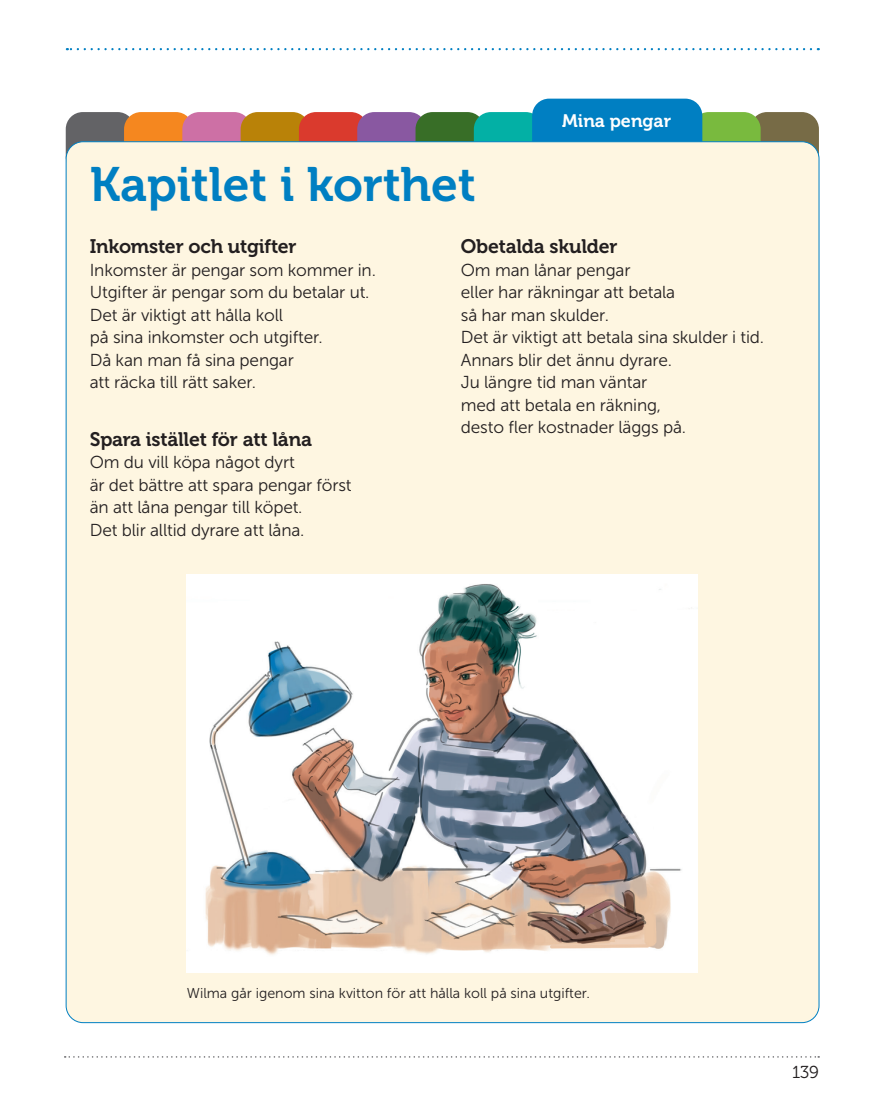
<style>
.page{position:relative;width:894px;height:1108px;background:#fff}
.page>*{position:absolute;margin:0;border:0;box-sizing:border-box;transform-origin:0 0}
.t1{font:48px "Museo 700";color:#007fc2}
.t2{font:19.5px "Museo 700";letter-spacing:-.01em;color:#231f20}
.t3{font:18px "Museo 700";color:#fff}
.t4{font:17.25px/22.5px "Museo Sans 300";letter-spacing:-.01em;color:#231f20}
.t5{font:17.25px "Museo 300";color:#231f20}
.t6{font:14.25px "Museo Sans 300";color:#231f20}
</style>
<div class="page">
<svg style="left:65px;top:1056px;width:754px;height:1px"></svg>
<svg style="left:67px;top:48px;width:743px;height:2px"></svg>
<div style="left:749px;top:112px;width:69px;height:62px;background:#776b46;border-radius:17px"></div>
<div style="left:691px;top:112px;width:69px;height:62px;background:#79ba3e;border-radius:17px"></div>
<div style="left:66px;top:112px;width:69px;height:62px;background:#636366;border-radius:17px"></div>
<div style="left:124px;top:112px;width:69px;height:62px;background:#f5871f;border-radius:17px"></div>
<div style="left:182px;top:112px;width:69px;height:62px;background:#cd70a5;border-radius:17px"></div>
<div style="left:240px;top:112px;width:69px;height:62px;background:#b98208;border-radius:17px"></div>
<div style="left:299px;top:112px;width:69px;height:62px;background:#da3a2d;border-radius:17px"></div>
<div style="left:357px;top:112px;width:69px;height:62px;background:#8958a1;border-radius:17px"></div>
<div style="left:415px;top:112px;width:69px;height:62px;background:#386e27;border-radius:17px"></div>
<div style="left:473px;top:112px;width:69px;height:62px;background:#03b0a5;border-radius:17px"></div>
<div style="left:532px;top:99px;width:170px;height:61px;background:#007fc2;border-radius:17px"></div>
<div style="left:66px;top:142px;width:752px;height:880px;background:#fef6e1;border-radius:17px"></div>
<img style="left:187px;top:574px;width:510px;height:397px">
<h1 class="t1" style="left:90px;top:158px;width:387px">Kapitlet i korthet</h1>
<p class="t3" style="left:562px;top:110px;width:110px">Mina pengar</p>
<p class="t2" style="left:90px;top:236px;width:208px">Inkomster och utgifter</p>
<p class="t4" style="left:90px;top:259px;width:287px">Inkomster är pengar som kommer in.<br>Utgifter är pengar som du betalar ut.<br>Det är viktigt att hålla koll<br>på sina inkomster och utgifter.<br>Då kan man få sina pengar<br>att räcka till rätt saker.</p>
<p class="t2" style="left:90px;top:428px;width:224px">Spara istället för att låna</p>
<p class="t4" style="left:90px;top:451px;width:263px">Om du vill köpa något dyrt<br>är det bättre att spara pengar först än att låna pengar till köpet.<br>Det blir alltid dyrare att låna.</p>
<p class="t2" style="left:461px;top:236px;width:158px">Obetalda skulder</p>
<p class="t4" style="left:461px;top:259px;width:305px">Om man lånar pengar<br>eller har räkningar att betala<br>så har man skulder.<br>Det är viktigt att betala sina skulder i tid.<br>Annars blir det ännu dyrare.<br>Ju längre tid man väntar<br>med att betala en räkning,<br>desto fler kostnader läggs på.</p>
<p class="t6" style="left:187px;top:984px;width:404px">Wilma går igenom sina kvitton för att hålla koll på sina utgifter.</p>
<p class="t5" style="left:791px;top:1061px;width:28px">139</p>
</div>
